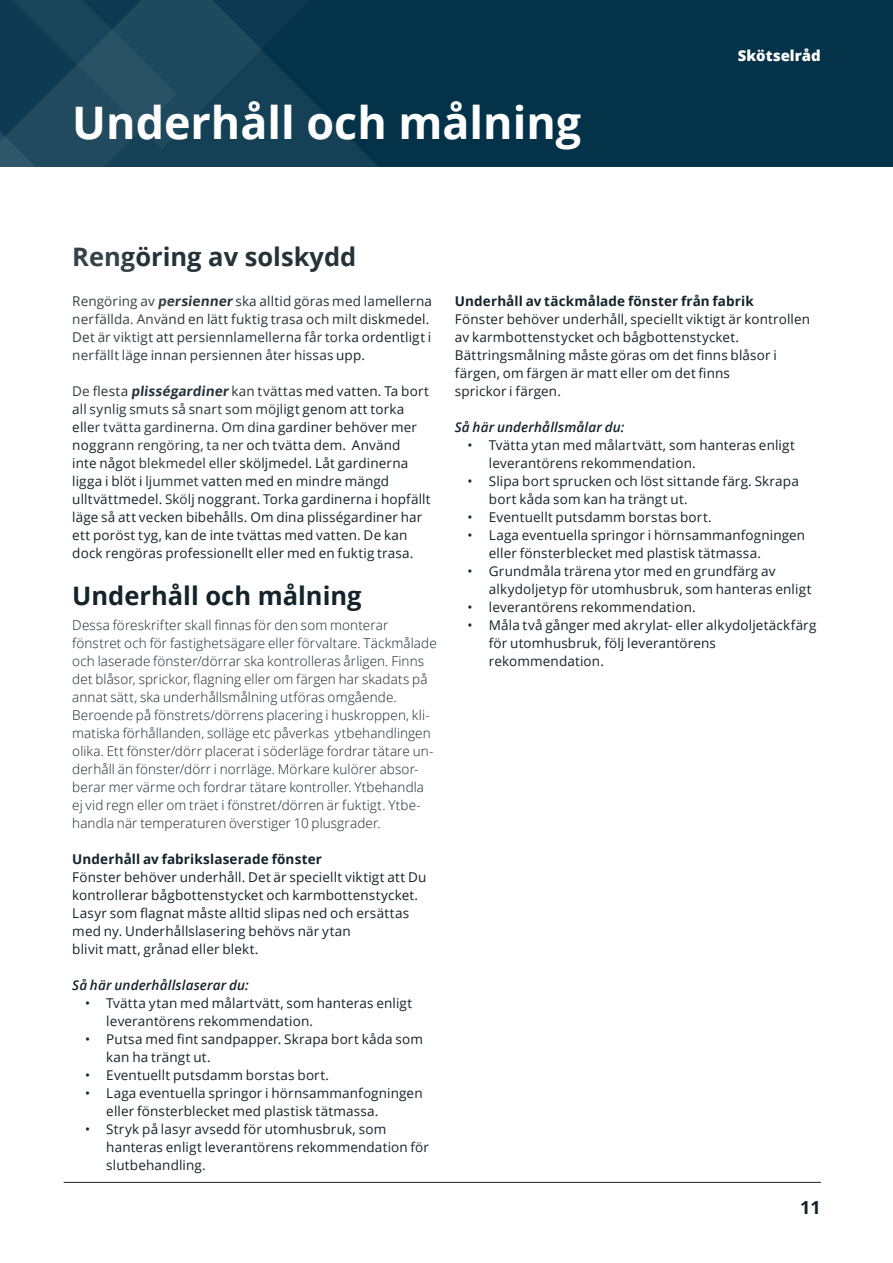
<style>
.page{position:relative;width:893px;height:1263px;background:#fff}
.page>*{position:absolute;margin:0;border:0;box-sizing:border-box;transform-origin:0 0}
._01_Headline_Large{font:700 44.85px "Open Sans";color:#fff}
._01_Headline_Medium{font:700 25.5px "Open Sans";color:#14232a}
.Mellanrubrik{font:700 18px "Open Sans";color:#14232a}
._01_Headline_Large-2{font:800 15px "Open Sans";color:#fff}
._03_Body_text_first{font:13.5px/18px "Open Sans";letter-spacing:.01em;color:#14232a}
._03_Body_text_first-2{font:300 13.5px/18px "Open Sans";letter-spacing:.01em;color:#14232a}
._03_Body_text_first-3{font:700 13.5px "Open Sans";letter-spacing:.01em;color:#14232a}
._03_Body_text_first-4{font:italic 600 13.5px "Open Sans";letter-spacing:.01em;color:#14232a}
.s1{font-weight:700}
</style>
<div class="page">
<div style="left:2px;top:0;width:891px;height:166px;background:#033249"></div>
<hr style="left:64px;top:1182px;width:756px;height:1px;background:#14232a">
<svg style="left:177px;top:140px;width:273px;height:27px;fill:#154156"></svg>
<svg style="left:177px;top:0;width:174px;height:149px;fill:#154156"></svg>
<svg style="left:0;top:0;width:177px;height:167px;fill:#1f495d"></svg>
<p class="_01_Headline_Large" style="left:72px;top:91px;width:510px">Underhåll och målning</p>
<p class="_01_Headline_Large-2" style="left:738px;top:44px;width:84px">Skötselråd</p>
<p class="_01_Headline_Medium" style="left:72px;top:239px;width:286px">Rengöring av solskydd</p>
<p class="_03_Body_text_first" style="left:72px;top:292px;width:361px">Rengöring av <span class="s1">persienner</span> ska alltid göras med lamellerna nerfällda. Använd en lätt fuktig trasa och milt diskmedel.</p>
<p class="_03_Body_text_first" style="left:72px;top:328px;width:361px">Det är viktigt att persiennlamellerna får torka ordentligt i nerfällt läge innan persiennen åter hissas upp.</p>
<p class="_03_Body_text_first" style="left:72px;top:382px;width:360px">De flesta <span class="s1">plisségardiner</span> kan tvättas med vatten. Ta bort all synlig smuts så snart som möjligt genom att torka eller tvätta gardinerna. Om dina gardiner behöver mer noggrann rengöring, ta ner och tvätta dem. Använd<br>inte något blekmedel eller sköljmedel. Låt gardinerna ligga i blöt i ljummet vatten med en mindre mängd ulltvättmedel. Skölj noggrant. Torka gardinerna i hopfällt läge så att vecken bibehålls. Om dina plisségardiner har ett poröst tyg, kan de inte tvättas med vatten. De kan dock rengöras professionellt eller med en fuktig trasa.</p>
<p class="_01_Headline_Medium" style="left:72px;top:578px;width:291px">Underhåll och målning</p>
<p class="_03_Body_text_first-2" style="left:72px;top:616px;width:366px">Dessa föreskrifter skall finnas för den som monterar fönstret och för fastighetsägare eller förvaltare. Täckmålade och laserade fönster/dörrar ska kontrolleras årligen. Finns det blåsor, sprickor, flagning eller om färgen har skadats på annat sätt, ska underhållsmålning utföras omgående.</p>
<p class="_03_Body_text_first-2" style="left:72px;top:706px;width:363px">Beroende på fönstrets/dörrens placering i huskroppen, kli&shy;matiska förhållanden, solläge etc påverkas ytbehandlingen olika. Ett fönster/dörr placerat i söderläge fordrar tätare un&shy;derhåll än fönster/dörr i norrläge. Mörkare kulörer absor&shy;berar mer värme och fordrar tätare kontroller. Ytbehandla ej vid regn eller om träet i fönstret/dörren är fuktigt. Ytbe&shy;handla när temperaturen överstiger 10 plusgrader.</p>
<p class="_03_Body_text_first-3" style="left:72px;top:850px;width:251px">Underhåll av fabrikslaserade fönster</p>
<p class="_03_Body_text_first" style="left:72px;top:868px;width:356px">Fönster behöver underhåll. Det är speciellt viktigt att Du kontrollerar bågbottenstycket och karmbottenstycket.</p>
<p class="_03_Body_text_first" style="left:72px;top:904px;width:338px">Lasyr som flagnat måste alltid slipas ned och ersättas med ny. Underhållslasering behövs när ytan</p>
<p class="_03_Body_text_first" style="left:72px;top:940px;width:188px">blivit matt, grånad eller blekt.</p>
<p class="_03_Body_text_first-4" style="left:72px;top:976px;width:178px">Så här underhållslaserar du:</p>
<p class="_03_Body_text_first" style="left:106px;top:994px;width:308px;text-indent:-21px">• Tvätta ytan med målartvätt, som hanteras enligt leverantörens rekommendation.</p>
<p class="_03_Body_text_first" style="left:106px;top:1030px;width:318px;text-indent:-21px">• Putsa med fint sandpapper. Skrapa bort kåda som kan ha trängt ut.</p>
<p class="_03_Body_text_first" style="left:85px;top:1066px;width:246px">• Eventuellt putsdamm borstas bort.</p>
<p class="_03_Body_text_first" style="left:106px;top:1084px;width:318px;text-indent:-21px">• Laga eventuella springor i hörnsammanfogningen eller fönsterblecket med plastisk tätmassa.</p>
<p class="_03_Body_text_first" style="left:106px;top:1120px;width:324px;text-indent:-21px">• Stryk på lasyr avsedd för utomhusbruk, som hanteras enligt leverantörens rekommendation för slutbehandling.</p>
<p class="_03_Body_text_first-3" style="left:455px;top:292px;width:300px">Underhåll av täckmålade fönster från fabrik</p>
<p class="_03_Body_text_first" style="left:455px;top:310px;width:357px">Fönster behöver underhåll, speciellt viktigt är kontrollen av karmbottenstycket och bågbottenstycket.</p>
<p class="_03_Body_text_first" style="left:455px;top:346px;width:323px">Bättringsmålning måste göras om det finns blåsor i färgen, om färgen är matt eller om det finns</p>
<p class="_03_Body_text_first" style="left:455px;top:382px;width:108px">sprickor i färgen.</p>
<p class="_03_Body_text_first-4" style="left:455px;top:418px;width:171px">Så här underhållsmålar du:</p>
<p class="_03_Body_text_first" style="left:489px;top:436px;width:308px;text-indent:-21px">• Tvätta ytan med målartvätt, som hanteras enligt leverantörens rekommendation.</p>
<p class="_03_Body_text_first" style="left:489px;top:472px;width:311px;text-indent:-21px">• Slipa bort sprucken och löst sittande färg. Skrapa bort kåda som kan ha trängt ut.</p>
<p class="_03_Body_text_first" style="left:468px;top:508px;width:246px">• Eventuellt putsdamm borstas bort.</p>
<p class="_03_Body_text_first" style="left:489px;top:526px;width:318px;text-indent:-21px">• Laga eventuella springor i hörnsammanfogningen eller fönsterblecket med plastisk tätmassa.</p>
<p class="_03_Body_text_first" style="left:489px;top:562px;width:324px;text-indent:-21px">• Grundmåla trärena ytor med en grundfärg av alkydoljetyp för utomhusbruk, som hanteras enligt</p>
<p class="_03_Body_text_first" style="left:468px;top:598px;width:230px">• leverantörens rekommendation.</p>
<p class="_03_Body_text_first" style="left:489px;top:616px;width:329px;text-indent:-21px">• Måla två gånger med akrylat- eller alkydoljetäckfärg för utomhusbruk, följ leverantörens rekommendation.</p>
<p class="Mellanrubrik" style="left:800px;top:1194px;width:22px">11</p>
</div>
